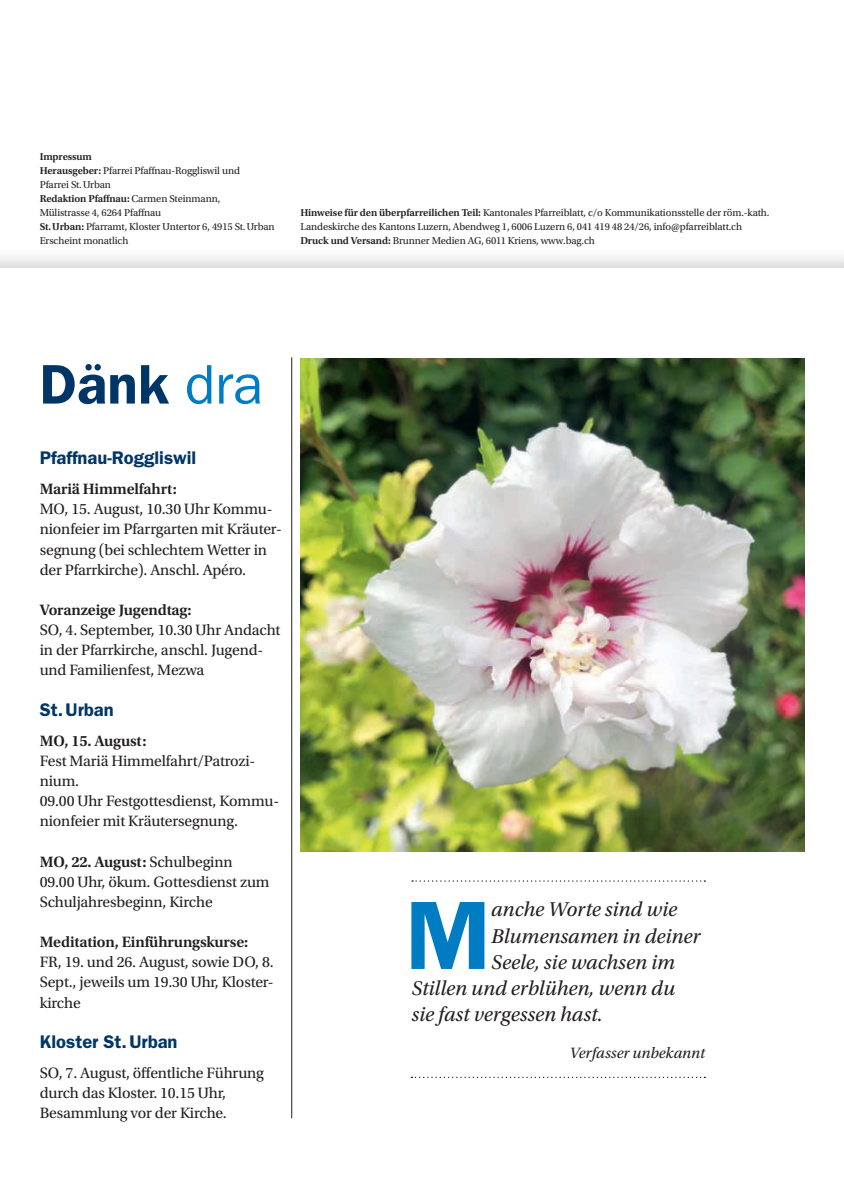
<style>
.page{position:relative;width:844px;height:1191px;background:#fff}
.page>*{position:absolute;margin:0;border:0;box-sizing:border-box;transform-origin:0 0}
.t1{font:600 97.48px "ITC Franklin Gothic Std";color:#007cc2}
.t2{font:600 56px "ITC Franklin Gothic Std";color:#003667}
.t3{font:italic 21px "Utopia Std";color:#231f20}
.t4{font:600 18.38px "ITC Franklin Gothic Std";color:#003667}
.t5{font:15.75px/20.1px "Utopia Std";letter-spacing:-.01em;color:#231f20}
.t6{font:600 15.75px "Utopia Std";letter-spacing:-.01em;color:#231f20}
.t7{font:italic 15.75px "Utopia Std";letter-spacing:.005em;color:#231f20}
.t8{font:10.5px/14px "Utopia Std";letter-spacing:-.01em;color:#231f20}
.s1{font-weight:600}
.s2{font-weight:400;color:#007cc2}
</style>
<div class="page">
<div style="left:0;top:246px;width:843px;height:945px;background:#231f20;opacity:.2"></div>
<div style="left:0;top:268px;width:843px;height:923px;background:#fff"></div>
<hr style="left:291px;top:357px;width:1px;height:761px;background:#231f20">
<img style="left:301px;top:358px;width:503px;height:493px">
<svg style="left:412px;top:880px;width:293px;height:1px"></svg>
<svg style="left:411px;top:1076px;width:294px;height:2px"></svg>
<p class="t8" style="left:40px;top:150px;width:236px"><span class="s1">Impressum<br>Herausgeber:</span> Pfarrei Pfaffnau-Roggliswil und<br>Pfarrei St.Urban<br><span class="s1">Redaktion Pfaffnau:</span> Carmen Steinmann,<br>Mülistrasse 4, 6264 Pfaffnau<br><span class="s1">St.Urban:</span> Pfarramt, Kloster Untertor 6, 4915 St.Urban<br>Erscheint monatlich</p>
<p class="t8" style="left:300px;top:206px;width:470px"><span class="s1">Hinweise für den überpfarreilichen Teil:</span> Kantonales Pfarreiblatt, c/o Kommunikationsstelle der röm.-kath.<br>Landeskirche des Kantons Luzern, Abendweg 1, 6006 Luzern 6, 041 419 48 24/26, info@pfarreiblatt.ch<br><span class="s1">Druck und Versand:</span> Brunner Medien AG, 6011 Kriens, www.bag.ch</p>
<h2 class="t2" style="left:40px;top:351px;width:225px">Dänk <span class="s2">dra</span></h2>
<p class="t4" style="left:40px;top:447px;width:158px">Pfaffnau-Roggliswil</p>
<p class="t6" style="left:40px;top:480px;width:139px">Mariä Himmelfahrt:</p>
<p class="t5" style="left:40px;top:499px;width:243px">MO, 15. August, 10.30 Uhr Kommu&shy;nionfeier im Pfarrgarten mit Kräuter&shy;segnung (bei schlechtem Wetter in der Pfarrkirche). Anschl. Apéro.</p>
<p class="t6" style="left:40px;top:601px;width:153px">Voranzeige Jugendtag:</p>
<p class="t5" style="left:40px;top:620px;width:242px">SO, 4. September, 10.30 Uhr Andacht in der Pfarrkirche, anschl. Jugend&shy;und Familienfest, Mezwa</p>
<p class="t4" style="left:40px;top:698px;width:75px">St.Urban</p>
<p class="t6" style="left:40px;top:732px;width:108px">MO, 15. August:</p>
<p class="t5" style="left:40px;top:751px;width:241px">Fest Mariä Himmelfahrt/Patrozi&shy;nium.<br>09.00 Uhr Festgottesdienst, Kommu&shy;nionfeier mit Kräutersegnung.</p>
<p class="t5" style="left:40px;top:851px;width:231px"><span class="s1">MO, 22. August:</span> Schulbeginn<br>09.00 Uhr, ökum. Gottesdienst zum<br>Schuljahresbeginn, Kirche</p>
<p class="t6" style="left:40px;top:933px;width:210px">Meditation, Einführungskurse:</p>
<p class="t5" style="left:40px;top:952px;width:235px;text-align:justify">FR, 19. und 26. August, sowie DO, 8.<br>Sept., jeweils um 19.30 Uhr, Kloster&shy;kirche</p>
<p class="t4" style="left:40px;top:1030px;width:139px">Kloster St.Urban</p>
<p class="t5" style="left:40px;top:1063px;width:226px">SO, 7. August, öffentliche Führung durch das Kloster. 10.15 Uhr,<br>Besammlung vor der Kirche.</p>
<h1 class="t1" style="left:405px;top:878px;width:87px">M</h1>
<h3 class="t3" style="left:491px;top:898px;width:187px">anche Worte sind wie</h3>
<h3 class="t3" style="left:491px;top:924px;width:211px">Blumensamen in deiner</h3>
<h3 class="t3" style="left:491px;top:950px;width:185px">Seele, sie wachsen im</h3>
<h3 class="t3" style="left:411px;top:977px;width:265px">Stillen und erblühen, wenn du</h3>
<h3 class="t3" style="left:411px;top:1003px;width:193px">sie fast vergessen hast.</h3>
<p class="t7" style="left:569px;top:1044px;width:137px">Verfasser unbekannt</p>
</div>
